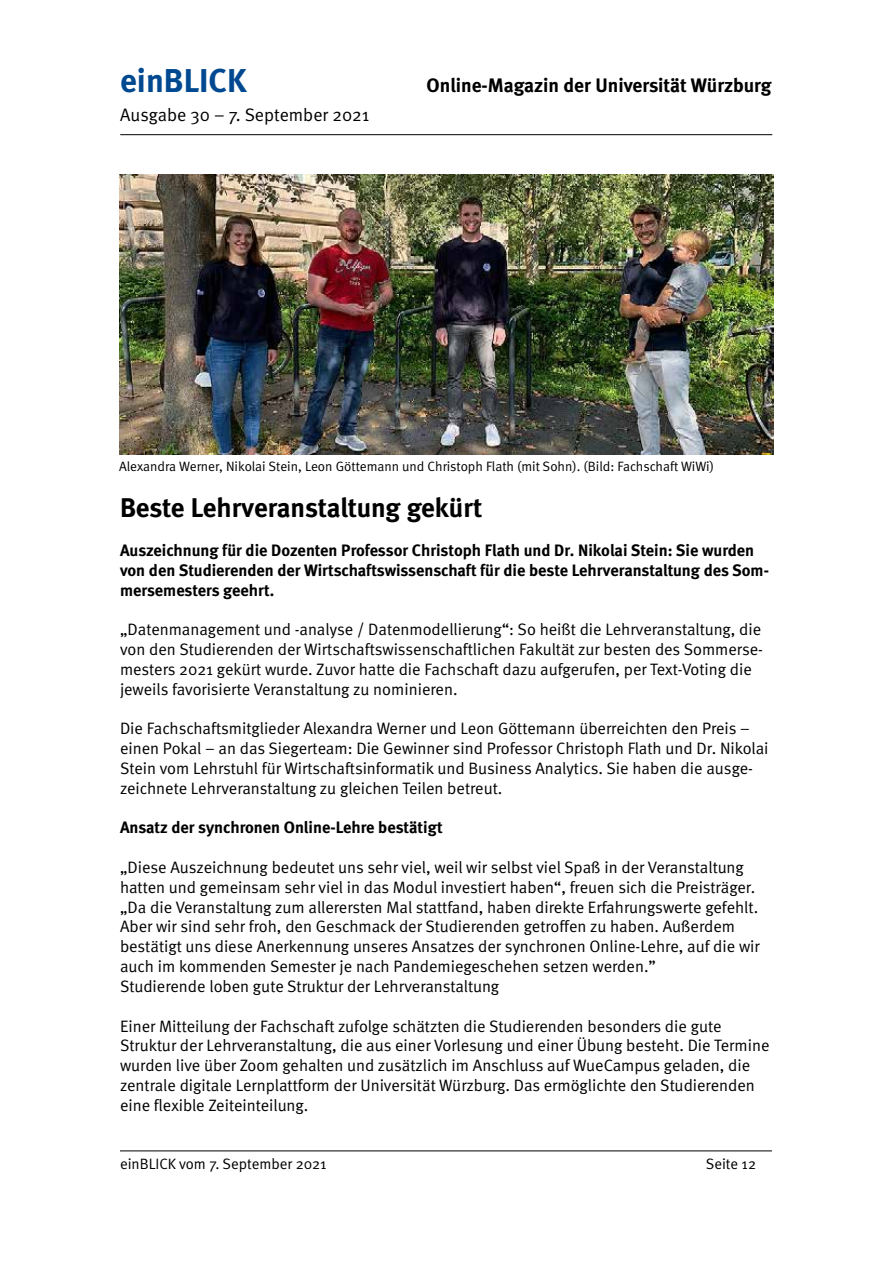
<style>
.page{position:relative;width:893px;height:1263px;background:#fff}
.page>*{position:absolute;margin:0;border:0;box-sizing:border-box;transform-origin:0 0}
.t1{font:700 33px "Meta";color:#004990}
.t2{font:700 27px "Meta";letter-spacing:-.005em;color:#000}
.t3{font:700 19.5px "Meta";color:#000}
.t4{font:18px "Meta Normal";color:#000}
.t5{font:16.5px/19.8px "Meta Normal";color:#000}
.t6{font:700 16.5px/19.8px "Meta";color:#000}
.t7{font:15px "Meta Normal";color:#000}
.t8{font:13.5px "Meta Normal";color:#000}
</style>
<div class="page">
<hr style="left:120px;top:134px;width:652px;height:1px;background:#000">
<hr style="left:120px;top:1150px;width:652px;height:1px;background:#000">
<img style="left:119px;top:174px;width:654px;height:281px">
<h1 class="t1" style="left:120px;top:61px;width:128px">einBLICK</h1>
<p class="t3" style="left:427px;top:74px;width:346px">Online-Magazin der Universität Würzburg</p>
<p class="t4" style="left:120px;top:105px;width:251px">Ausgabe 30 – 7. September 2021</p>
<p class="t8" style="left:119px;top:459px;width:596px">Alexandra Werner, Nikolai Stein, Leon Göttemann und Christoph Flath (mit Sohn). (Bild: Fachschaft WiWi)</p>
<h2 class="t2" style="left:120px;top:491px;width:364px">Beste Lehrveranstaltung gekürt</h2>
<p class="t6" style="left:120px;top:540px;width:650px">Auszeichnung für die Dozenten Professor Christoph Flath und Dr. Nikolai Stein: Sie wurden von den Studierenden der Wirtschaftswissenschaft für die beste Lehrveranstaltung des Som&shy;mersemesters geehrt.</p>
<p class="t5" style="left:120px;top:620px;width:644px">„Datenmanagement und -analyse / Datenmodellierung“: So heißt die Lehrveranstaltung, die von den Studierenden der Wirtschaftswissenschaftlichen Fakultät zur besten des Sommerse&shy;mesters 2021 gekürt wurde. Zuvor hatte die Fachschaft dazu aufgerufen, per Text-Voting die jeweils favorisierte Veranstaltung zu nominieren.</p>
<p class="t5" style="left:120px;top:719px;width:650px">Die Fachschaftsmitglieder Alexandra Werner und Leon Göttemann überreichten den Preis – einen Pokal – an das Siegerteam: Die Gewinner sind Professor Christoph Flath und Dr. Nikolai Stein vom Lehrstuhl für Wirtschaftsinformatik und Business Analytics. Sie haben die ausge&shy;zeichnete Lehrveranstaltung zu gleichen Teilen betreut.</p>
<p class="t6" style="left:120px;top:818px;width:324px">Ansatz der synchronen Online-Lehre bestätigt</p>
<p class="t5" style="left:120px;top:857px;width:641px">„Diese Auszeichnung bedeutet uns sehr viel, weil wir selbst viel Spaß in der Veranstaltung hatten und gemeinsam sehr viel in das Modul investiert haben“, freuen sich die Preisträger. „Da die Veranstaltung zum allerersten Mal stattfand, haben direkte Erfahrungswerte gefehlt.<br>Aber wir sind sehr froh, den Geschmack der Studierenden getroffen zu haben. Außerdem bestätigt uns diese Anerkennung unseres Ansatzes der synchronen Online-Lehre, auf die wir auch im kommenden Semester je nach Pandemiegeschehen setzen werden.”<br>Studierende loben gute Struktur der Lehrveranstaltung</p>
<p class="t5" style="left:120px;top:1016px;width:651px">Einer Mitteilung der Fachschaft zufolge schätzten die Studierenden besonders die gute Struktur der Lehrveranstaltung, die aus einer Vorlesung und einer Übung besteht. Die Termine wurden live über Zoom gehalten und zusätzlich im Anschluss auf WueCampus geladen, die zentrale digitale Lernplattform der Universität Würzburg. Das ermöglichte den Studierenden eine flexible Zeiteinteilung.</p>
<p class="t7" style="left:120px;top:1155px;width:208px">einBLICK vom 7. September 2021</p>
<p class="t7" style="left:706px;top:1155px;width:52px">Seite 12</p>
</div>
